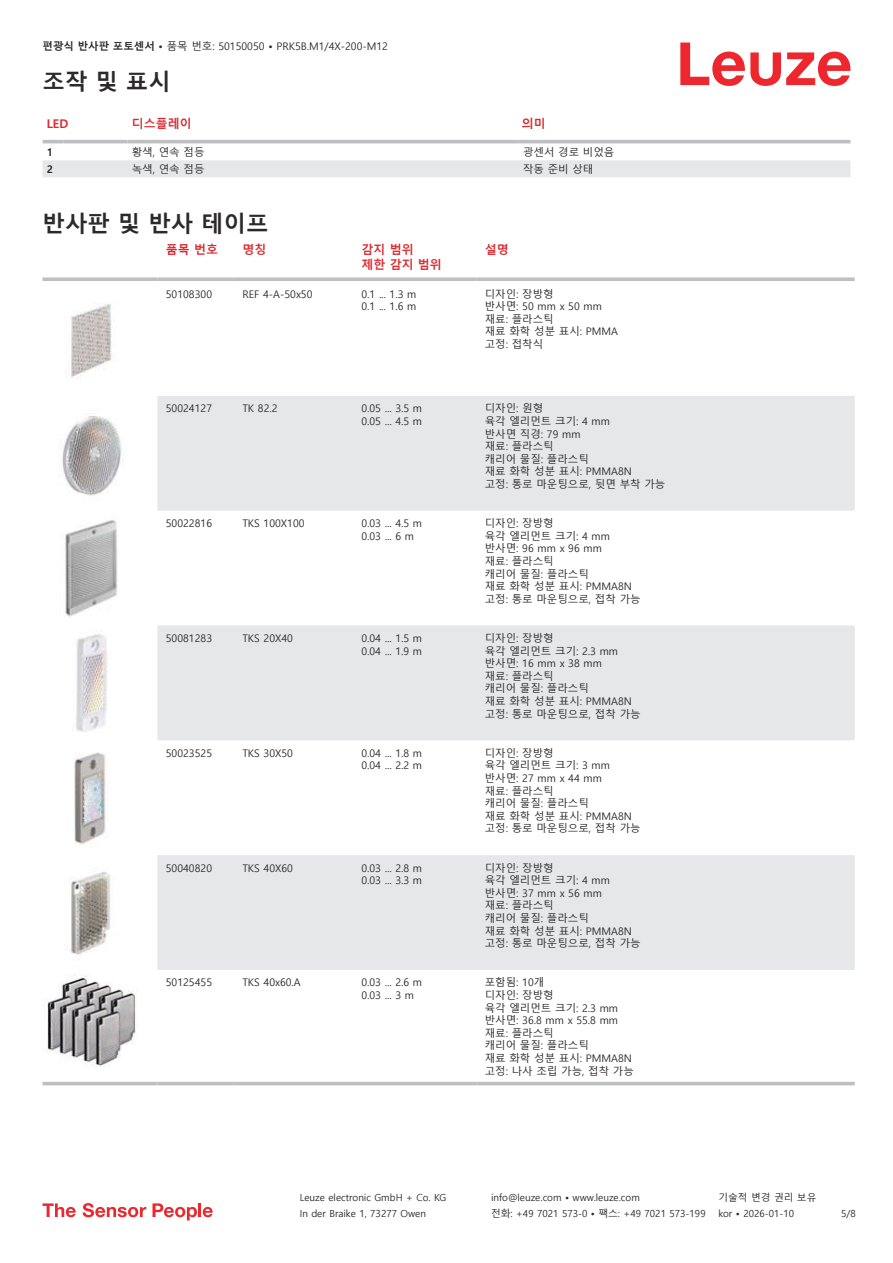
<style>
.page{position:relative;width:893px;height:1263px;background:#fff}
.page>*{position:absolute;margin:0;border:0;box-sizing:border-box;transform-origin:0 0}
.t1{font:700 22.5px "Malgun Gothic";color:#2b292a}
.t2{font:700 12px/14.4px "Malgun Gothic";color:#db2a30}
.t3{font:10.5px/12.6px "Malgun Gothic";color:#2b292a}
.t4{font:700 10.5px "Malgun Gothic";color:#2b292a}
.t5{font:9.75px "Malgun Gothic";color:#2b292a}
.s1{font-weight:700}
</style>
<div class="page">
<svg style="left:680px;top:43px;width:170px;height:43px"></svg>
<svg style="left:43px;top:143px;width:807px;height:34px"></svg>
<hr style="left:43px;top:140px;width:21px;height:3px;background:#bdbfc1">
<hr style="left:64px;top:140px;width:64px;height:3px;background:#bdbfc1">
<hr style="left:128px;top:140px;width:391px;height:3px;background:#bdbfc1">
<hr style="left:519px;top:140px;width:331px;height:3px;background:#bdbfc1">
<svg style="left:157px;top:396px;width:698px;height:574px;fill:#e6e7e9"></svg>
<svg style="left:43px;top:277px;width:114px;height:4px"></svg>
<svg style="left:157px;top:277px;width:77px;height:4px"></svg>
<svg style="left:234px;top:277px;width:119px;height:4px"></svg>
<svg style="left:353px;top:277px;width:123px;height:4px"></svg>
<svg style="left:476px;top:277px;width:379px;height:4px;background:#c4c6c8"></svg>
<hr style="left:43px;top:1082px;width:114px;height:3px;background:#bdbfc1">
<hr style="left:157px;top:1082px;width:77px;height:3px;background:#bdbfc1">
<hr style="left:234px;top:1082px;width:119px;height:3px;background:#bdbfc1">
<hr style="left:353px;top:1082px;width:123px;height:3px;background:#bdbfc1">
<hr style="left:476px;top:1082px;width:379px;height:3px;background:#bdbfc1">
<img style="left:71px;top:304px;width:41px;height:74px">
<img style="left:62px;top:416px;width:60px;height:80px">
<img style="left:65px;top:520px;width:53px;height:97px">
<img style="left:73px;top:634px;width:34px;height:98px">
<img style="left:74px;top:752px;width:34px;height:94px">
<img style="left:70px;top:871px;width:41px;height:84px">
<img style="left:47px;top:975px;width:90px;height:92px">
<svg style="left:43px;top:1203px;width:33px;height:14px"></svg>
<svg style="left:83px;top:1203px;width:63px;height:14px"></svg>
<svg style="left:153px;top:1203px;width:44px;height:17px"></svg>
<hr style="left:198px;top:1203px;width:3px;height:14px;background:#ed272d">
<svg style="left:203px;top:1207px;width:10px;height:10px"></svg>
<p class="t3" style="left:43px;top:40px;width:347px"><span class="s1">편광식 반사판 포토센서 •</span> 품목 번호: 50150050 <span class="s1">•</span> PRK5B.M1/4X-200-M12</p>
<h1 class="t1" style="left:43px;top:69px;width:130px">조작 및 표시</h1>
<p class="t2" style="left:47px;top:116px;width:23px">LED</p>
<p class="t2" style="left:132px;top:116px;width:61px">디스플레이</p>
<p class="t2" style="left:522px;top:116px;width:25px">의미</p>
<p class="t4" style="left:47px;top:146px;width:8px">1</p>
<p class="t3" style="left:132px;top:146px;width:74px">황색, 연속 점등</p>
<p class="t3" style="left:523px;top:146px;width:93px">광센서 경로 비었음</p>
<p class="t4" style="left:47px;top:163px;width:8px">2</p>
<p class="t3" style="left:132px;top:163px;width:74px">녹색, 연속 점등</p>
<p class="t3" style="left:523px;top:163px;width:72px">작동 준비 상태</p>
<h1 class="t1" style="left:43px;top:210px;width:228px">반사판 및 반사 테이프</h1>
<p class="t2" style="left:166px;top:243px;width:54px">품목 번호</p>
<p class="t2" style="left:242px;top:243px;width:25px">명칭</p>
<p class="t2" style="left:361px;top:243px;width:82px">감지 범위<br>제한 감지 범위</p>
<p class="t2" style="left:485px;top:243px;width:25px">설명</p>
<p class="t3" style="left:166px;top:288px;width:48px">50108300</p>
<p class="t3" style="left:242px;top:288px;width:72px">REF 4-A-50x50</p>
<p class="t3" style="left:361px;top:288px;width:56px">0.1 ... 1.3 m<br>0.1 ... 1.6 m</p>
<p class="t3" style="left:485px;top:288px;width:135px">디자인: 장방형<br>반사면: 50 mm x 50 mm 재료: 플라스틱<br>재료 화학 성분 표시: PMMA 고정: 접착식</p>
<p class="t3" style="left:166px;top:402px;width:48px">50024127</p>
<p class="t3" style="left:242px;top:402px;width:37px">TK 82.2</p>
<p class="t3" style="left:361px;top:402px;width:62px">0.05 ... 3.5 m<br>0.05 ... 4.5 m</p>
<p class="t3" style="left:485px;top:402px;width:182px">디자인: 원형<br>육각 엘리먼트 크기: 4 mm<br>반사면 직경: 79 mm<br>재료: 플라스틱<br>캐리어 물질: 플라스틱<br>재료 화학 성분 표시: PMMA8N<br>고정: 통로 마운팅으로, 뒷면 부착 가능</p>
<p class="t3" style="left:166px;top:517px;width:48px">50022816</p>
<p class="t3" style="left:242px;top:517px;width:64px">TKS 100X100</p>
<p class="t3" style="left:361px;top:517px;width:62px">0.03 ... 4.5 m<br>0.03 ... 6 m</p>
<p class="t3" style="left:485px;top:517px;width:157px">디자인: 장방형<br>육각 엘리먼트 크기: 4 mm 반사면: 96 mm x 96 mm<br>재료: 플라스틱<br>캐리어 물질: 플라스틱<br>재료 화학 성분 표시: PMMA8N 고정: 통로 마운팅으로, 접착 가능</p>
<p class="t3" style="left:166px;top:632px;width:48px">50081283</p>
<p class="t3" style="left:242px;top:632px;width:52px">TKS 20X40</p>
<p class="t3" style="left:361px;top:632px;width:62px">0.04 ... 1.5 m<br>0.04 ... 1.9 m</p>
<p class="t3" style="left:485px;top:632px;width:157px">디자인: 장방형<br>육각 엘리먼트 크기: 2.3 mm 반사면: 16 mm x 38 mm<br>재료: 플라스틱<br>캐리어 물질: 플라스틱<br>재료 화학 성분 표시: PMMA8N 고정: 통로 마운팅으로, 접착 가능</p>
<p class="t3" style="left:166px;top:747px;width:48px">50023525</p>
<p class="t3" style="left:242px;top:747px;width:52px">TKS 30X50</p>
<p class="t3" style="left:361px;top:747px;width:62px">0.04 ... 1.8 m<br>0.04 ... 2.2 m</p>
<p class="t3" style="left:485px;top:747px;width:157px">디자인: 장방형<br>육각 엘리먼트 크기: 3 mm 반사면: 27 mm x 44 mm<br>재료: 플라스틱<br>캐리어 물질: 플라스틱<br>재료 화학 성분 표시: PMMA8N 고정: 통로 마운팅으로, 접착 가능</p>
<p class="t3" style="left:166px;top:862px;width:48px">50040820</p>
<p class="t3" style="left:242px;top:862px;width:52px">TKS 40X60</p>
<p class="t3" style="left:361px;top:862px;width:62px">0.03 ... 2.8 m<br>0.03 ... 3.3 m</p>
<p class="t3" style="left:485px;top:862px;width:157px">디자인: 장방형<br>육각 엘리먼트 크기: 4 mm 반사면: 37 mm x 56 mm<br>재료: 플라스틱<br>캐리어 물질: 플라스틱<br>재료 화학 성분 표시: PMMA8N 고정: 통로 마운팅으로, 접착 가능</p>
<p class="t3" style="left:166px;top:976px;width:48px">50125455</p>
<p class="t3" style="left:242px;top:976px;width:60px">TKS 40x60.A</p>
<p class="t3" style="left:361px;top:976px;width:62px">0.03 ... 2.6 m<br>0.03 ... 3 m</p>
<p class="t3" style="left:485px;top:976px;width:151px">포함됨: 10개<br>디자인: 장방형<br>육각 엘리먼트 크기: 2.3 mm 반사면: 36.8 mm x 55.8 mm 재료: 플라스틱<br>캐리어 물질: 플라스틱<br>재료 화학 성분 표시: PMMA8N 고정: 나사 조립 가능, 접착 가능</p>
<p class="t5" style="left:300px;top:1192px;width:148px">Leuze electronic GmbH + Co. KG</p>
<p class="t5" style="left:491px;top:1192px;width:150px">info@leuze.com • www.leuze.com</p>
<p class="t5" style="left:718px;top:1192px;width:100px">기술적 변경 권리 보유</p>
<p class="t5" style="left:300px;top:1208px;width:128px">In der Braike 1, 73277 Owen</p>
<p class="t5" style="left:491px;top:1208px;width:216px">전화: +49 7021 573-0 • 팩스: +49 7021 573-199</p>
<p class="t5" style="left:718px;top:1208px;width:77px">kor • 2026-01-10</p>
<p class="t5" style="left:841px;top:1208px;width:16px">5/8</p>
</div>
